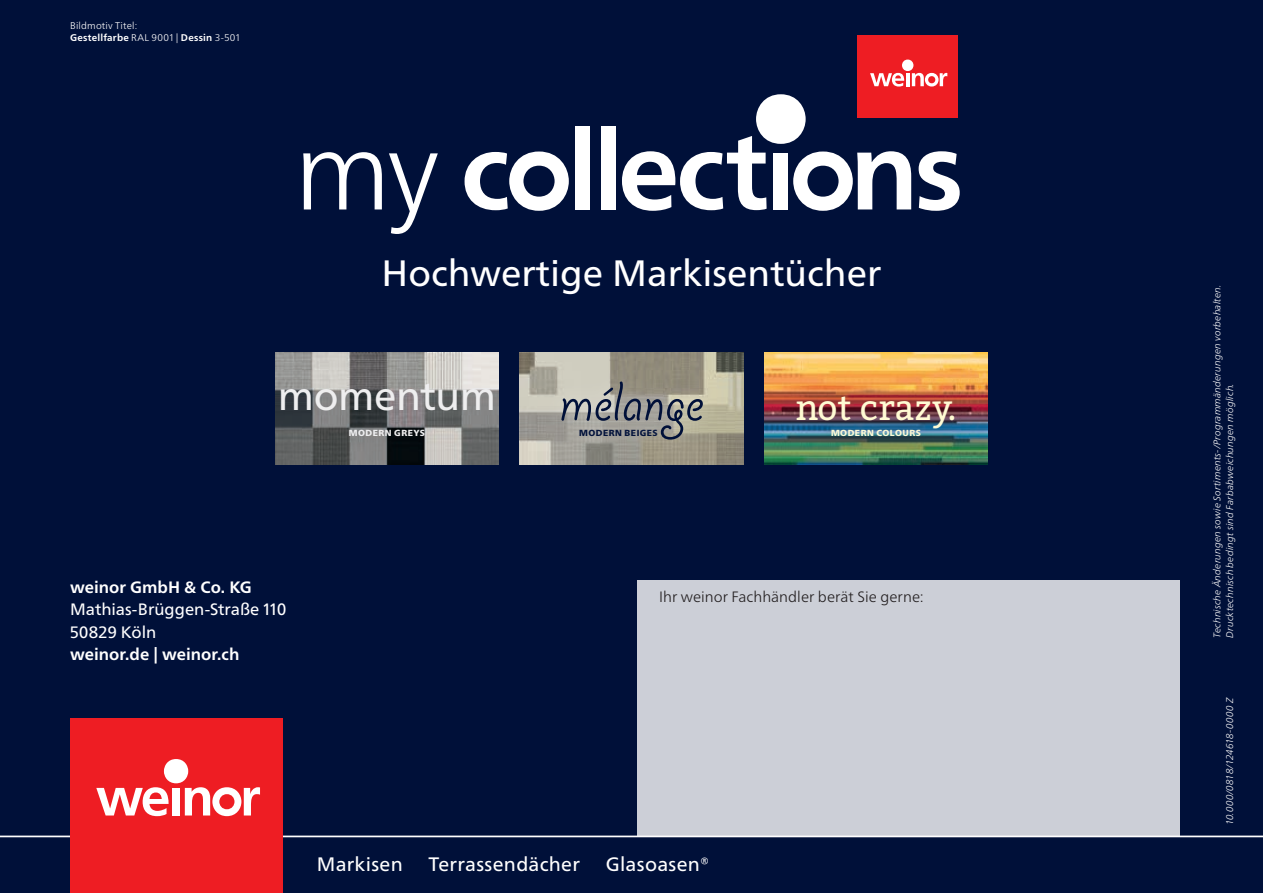
<style>
.page{position:relative;width:1263px;height:893px;background:#001039}
.page>*{position:absolute;margin:0;border:0;box-sizing:border-box;transform-origin:0 0}
.t1{font:62.25px "Giddyup Std";color:#001039}
.t2{font:40.2px "Frutiger Neue LTW1 G";letter-spacing:-.01em;color:#eeeeef}
.t3{font:36.6px "Frutiger Neue LTW1 G";color:#fff}
.t4{font:35.1px "Bitter";color:#fffbd4}
._09_Claim_13p{font:19.5px "Frutiger Neue LTW1 G";letter-spacing:.015em;color:#fff}
.t5{font:700 16.5px "Frutiger Neue LTW1 G";color:#fff}
.t6{font:16.5px/22.5px "Frutiger Neue LTW1 G";color:#fff}
.t7{font:300 15px "Frutiger Neue LTW1 G";color:#231f20}
.t8{font:italic 300 9.75px/12.8px "Frutiger Neue LTW1 G";letter-spacing:.02em;color:#fff}
._08_Rlight_6_5_2_5mm{font:300 9.75px/12.8px "Frutiger Neue LTW1 G";letter-spacing:.02em;color:#fff}
.t9{font:900 8.85px "Frutiger Neue LTW1 G";letter-spacing:.05em;color:#fffcda}
.t10{font:900 8.85px "Frutiger Neue LTW1 G";letter-spacing:.055em;color:#001039}
.t11{font:900 8.85px "Frutiger Neue LTW1 G";letter-spacing:.055em;color:#eeeeef}
.s1{font-weight:700}
</style>
<div class="page">
<div style="left:858px;top:35px;width:100px;height:83px;background:#ee1d23"></div>
<div style="left:902px;top:60px;width:11px;height:11px;background:#fff;border-radius:50%"></div>
<svg style="left:870px;top:73px;width:77px;height:14px"></svg>
<div style="left:756px;top:94px;width:50px;height:50px;background:#fff;border-radius:50%"></div>
<svg style="left:303px;top:152px;width:79px;height:57px"></svg>
<svg style="left:389px;top:153px;width:49px;height:81px"></svg>
<svg style="left:464px;top:151px;width:105px;height:60px"></svg>
<div style="left:575px;top:126px;width:15px;height:83px;background:#fff"></div>
<div style="left:601px;top:126px;width:15px;height:83px;background:#fff"></div>
<svg style="left:622px;top:136px;width:145px;height:75px"></svg>
<div style="left:773px;top:153px;width:15px;height:56px;background:#fff"></div>
<svg style="left:793px;top:151px;width:118px;height:60px"></svg>
<svg style="left:919px;top:151px;width:41px;height:60px"></svg>
<img style="left:275px;top:353px;width:224px;height:111px">
<img style="left:520px;top:353px;width:223px;height:111px">
<div style="left:541px;top:363px;width:182px;height:98px;background:#fff;opacity:.5"></div>
<img style="left:764px;top:353px;width:224px;height:111px">
<div style="left:816px;top:414px;width:119px;height:38px;background:#231f20;opacity:.4"></div>
<div style="left:777px;top:377px;width:197px;height:71px;background:#231f20;opacity:.3"></div>
<div style="left:638px;top:580px;width:542px;height:256px;background:#cccfd7"></div>
<hr style="left:0;top:836px;width:1263px;height:1px;background:#fff">
<div style="left:70px;top:719px;width:213px;height:174px;background:#ee1d23"></div>
<svg style="left:96px;top:787px;width:73px;height:29px"></svg>
<div style="left:172px;top:788px;width:8px;height:27px;background:#fff"></div>
<div style="left:164px;top:759px;width:24px;height:24px;background:#fff;border-radius:50%"></div>
<svg style="left:185px;top:787px;width:75px;height:29px"></svg>
<p class="_08_Rlight_6_5_2_5mm" style="left:70px;top:19px;width:172px">Bildmotiv Titel:<br><span class="s1">Gestellfarbe</span> RAL 9001 | <span class="s1">Dessin</span> 3-501</p>
<p class="t3" style="left:382px;top:252px;width:501px">Hochwertige Markisentücher</p>
<p class="t2" style="left:278px;top:372px;width:220px">momentum</p>
<p class="t11" style="left:349px;top:426px;width:78px">MODERN GREYS</p>
<p class="t1" style="left:559px;top:368px;width:146px">mélange</p>
<p class="t4" style="left:795px;top:382px;width:163px">not crazy.</p>
<p class="t10" style="left:579px;top:426px;width:80px">MODERN BEIGES</p>
<p class="t9" style="left:831px;top:426px;width:91px">MODERN COLOURS</p>
<p class="t5" style="left:70px;top:577px;width:183px">weinor GmbH &amp; Co. KG</p>
<p class="t6" style="left:70px;top:598px;width:218px">Mathias-Brüggen-Straße 110<br>50829 Köln</p>
<p class="t5" style="left:70px;top:645px;width:171px">weinor.de | weinor.ch</p>
<p class="t7" style="left:659px;top:588px;width:266px">Ihr weinor Fachhändler berät Sie gerne:</p>
<p class="_09_Claim_13p" style="left:317px;top:852px;width:88px">Markisen</p>
<p class="_09_Claim_13p" style="left:429px;top:852px;width:153px">Terrassendächer</p>
<p class="_09_Claim_13p" style="left:606px;top:852px;width:105px">Glasoasen®</p>
<p class="t8" style="left:1211px;top:638px;width:355px;rotate:-90deg">Technische Änderungen sowie Sortiments-/Programmänderungen vorbehalten.<br>Drucktechnisch bedingt sind Farbabweichungen möglich.</p>
<p class="t8" style="left:1223px;top:825px;width:129px;rotate:-90deg">10.000/0818/124618-0000 Z</p>
</div>
